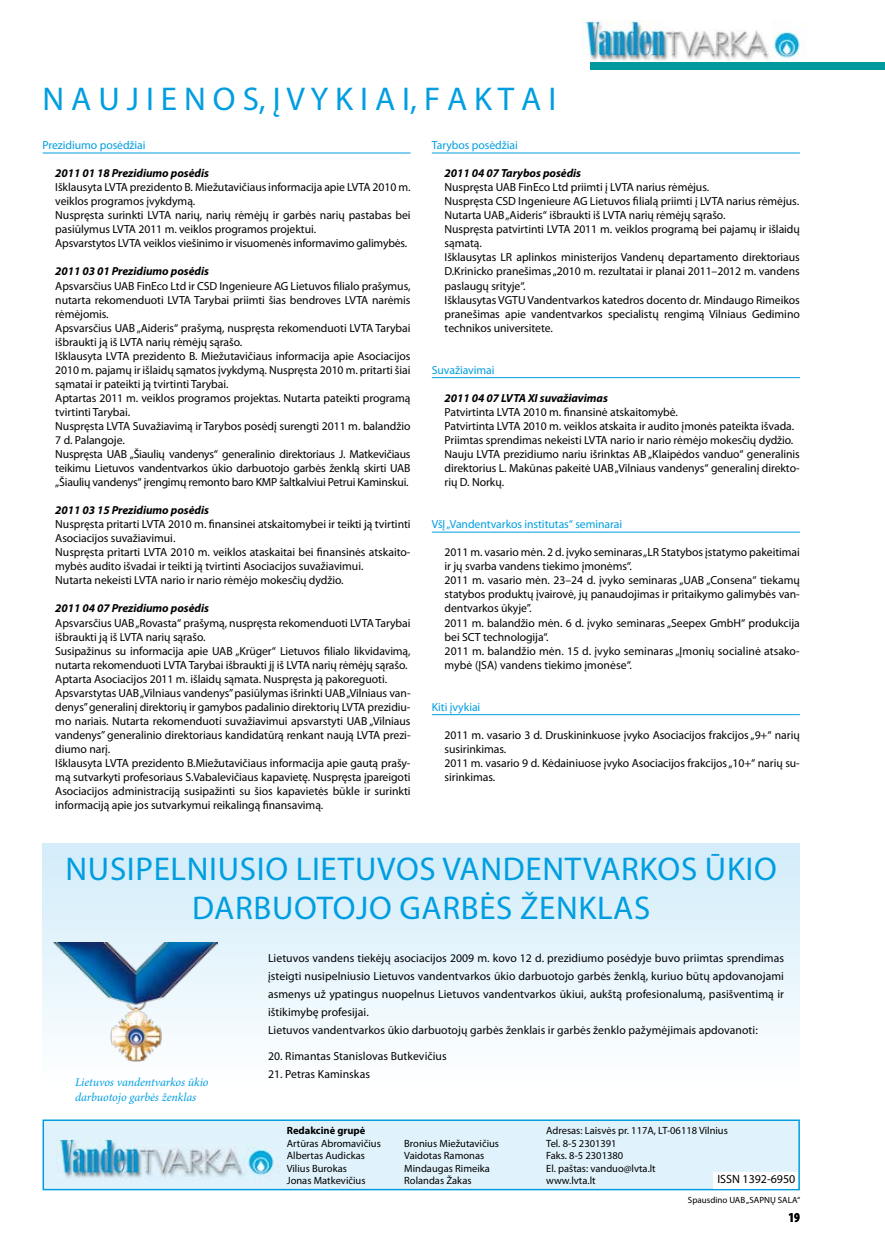
<style>
.page{position:relative;width:885px;height:1246px;background:#fff}
.page>*{position:absolute;margin:0;border:0;box-sizing:border-box;transform-origin:0 0}
.t1{font:33px/39px "Myriad Pro";letter-spacing:.02em;color:#009ee0;text-align:center}
.t2{font:700 condensed 13.5px "Myriad Pro";color:#000}
.t3{font:italic 12px/14.4px "Minion Pro";letter-spacing:-.005em;color:#009ee0}
.t4{font:12px "Myriad Pro";color:#000}
.t5{font:11.7px/14.1px "Myriad Pro";letter-spacing:-.005em;color:#000}
.t6{font:italic 700 11.7px "Myriad Pro";letter-spacing:-.005em;color:#000}
.t7{font:11.7px "Myriad Pro";letter-spacing:-.005em;color:#009ee0}
.t8{font:10.5px/12.6px "Myriad Pro";color:#000}
.t9{font:700 10.5px "Myriad Pro";color:#000}
.t10{font:9px "Myriad Pro";color:#000}
</style>
<div class="page">
<img style="left:582px;top:21px;width:224px;height:40px">
<div style="left:43px;top:1119px;width:756px;height:71px;background:#e0f2fb;border:2px solid #009ee0"></div>
<img style="left:56px;top:1138px;width:221px;height:40px">
<div style="left:713px;top:1172px;width:84px;height:17px;background:#fff"></div>
<hr style="left:43px;top:153px;width:367px;height:1px;background:#009ee0">
<div style="left:590px;top:62px;width:294px;height:7px;background:#009a9e"></div>
<div style="left:43px;top:844px;width:756px;height:248px;background:linear-gradient(to bottom,#d2ecf9,#feffff)"></div>
<img style="left:53px;top:942px;width:164px;height:120px">
<hr style="left:432px;top:153px;width:367px;height:1px;background:#009ee0">
<hr style="left:432px;top:377px;width:367px;height:1px;background:#009ee0">
<hr style="left:432px;top:532px;width:367px;height:1px;background:#009ee0">
<hr style="left:432px;top:714px;width:367px;height:1px;background:#009ee0">
<h1 class="t1" style="left:43px;top:79px;width:515px">N A U J I E N O S, Į V Y K I A I, F A K T A I</h1>
<p class="t7" style="left:43px;top:138px;width:104px">Prezidiumo posėdžiai</p>
<p class="t6" style="left:55px;top:166px;width:155px">2011 01 18 Prezidiumo posėdis</p>
<p class="t5" style="left:55px;top:180px;width:357px">Išklausyta LVTA prezidento B. Miežutavičiaus informacija apie LVTA 2010 m. veiklos programos įvykdymą.<br>Nuspręsta surinkti LVTA narių, narių rėmėjų ir garbės narių pastabas bei pasiūlymus LVTA 2011 m. veiklos programos projektui.<br>Apsvarstytos LVTA veiklos viešinimo ir visuomenės informavimo galimybės.</p>
<p class="t6" style="left:55px;top:264px;width:155px">2011 03 01 Prezidiumo posėdis</p>
<p class="t5" style="left:55px;top:278px;width:357px">Apsvarsčius UAB FinEco Ltd ir CSD Ingenieure AG Lietuvos filialo prašymus, nutarta rekomenduoti LVTA Tarybai priimti šias bendroves LVTA narėmis rėmėjomis.<br>Apsvarsčius UAB „Aideris“ prašymą, nuspręsta rekomenduoti LVTA Tarybai išbraukti ją iš LVTA narių rėmėjų sąrašo.<br>Išklausyta LVTA prezidento B. Miežutavičiaus informacija apie Asociacijos 2010 m. pajamų ir išlaidų sąmatos įvykdymą. Nuspręsta 2010 m. pritarti šiai sąmatai ir pateikti ją tvirtinti Tarybai.<br>Aptartas 2011 m. veiklos programos projektas. Nutarta pateikti programą tvirtinti Tarybai.<br>Nuspręsta LVTA Suvažiavimą ir Tarybos posėdį surengti 2011 m. balandžio 7 d. Palangoje.<br>Nuspręsta UAB „Šiaulių vandenys“ generalinio direktoriaus J. Matkevičiaus teikimu Lietuvos vandentvarkos ūkio darbuotojo garbės ženklą skirti UAB „Šiaulių vandenys“ įrengimų remonto baro KMP šaltkalviui Petrui Kaminskui.</p>
<p class="t6" style="left:55px;top:503px;width:155px">2011 03 15 Prezidiumo posėdis</p>
<p class="t5" style="left:55px;top:517px;width:357px">Nuspręsta pritarti LVTA 2010 m. finansinei atskaitomybei ir teikti ją tvirtinti Asociacijos suvažiavimui.<br>Nuspręsta pritarti LVTA 2010 m. veiklos ataskaitai bei finansinės atskaito&shy;mybės audito išvadai ir teikti ją tvirtinti Asociacijos suvažiavimui.<br>Nutarta nekeisti LVTA nario ir nario rėmėjo mokesčių dydžio.</p>
<p class="t6" style="left:55px;top:601px;width:155px">2011 04 07 Prezidiumo posėdis</p>
<p class="t5" style="left:55px;top:615px;width:357px">Apsvarsčius UAB „Rovasta“ prašymą, nuspręsta rekomenduoti LVTA Tarybai išbraukti ją iš LVTA narių sąrašo.<br>Susipažinus su informacija apie UAB „Krüger“ Lietuvos filialo likvidavimą, nutarta rekomenduoti LVTA Tarybai išbraukti jį iš LVTA narių rėmėjų sąrašo.<br>Aptarta Asociacijos 2011 m. išlaidų sąmata. Nuspręsta ją pakoreguoti.<br>Apsvarstytas UAB „Vilniaus vandenys” pasiūlymas išrinkti UAB „Vilniaus van&shy;denys” generalinį direktorių ir gamybos padalinio direktorių LVTA prezidiu&shy;mo nariais. Nutarta rekomenduoti suvažiavimui apsvarstyti UAB „Vilniaus vandenys” generalinio direktoriaus kandidatūrą renkant naują LVTA prezi&shy;diumo narį.<br>Išklausyta LVTA prezidento B.Miežutavičiaus informacija apie gautą prašy&shy;mą sutvarkyti profesoriaus S.Vabalevičiaus kapavietę. Nuspręsta įpareigoti Asociacijos administraciją susipažinti su šios kapavietės būkle ir surinkti informaciją apie jos sutvarkymui reikalingą finansavimą.</p>
<p class="t7" style="left:432px;top:138px;width:87px">Tarybos posėdžiai</p>
<p class="t6" style="left:444px;top:166px;width:138px">2011 04 07 Tarybos posėdis</p>
<p class="t5" style="left:444px;top:180px;width:357px">Nuspręsta UAB FinEco Ltd priimti į LVTA narius rėmėjus.<br>Nuspręsta CSD Ingenieure AG Lietuvos filialą priimti į LVTA narius rėmėjus.<br>Nutarta UAB „Aideris“ išbraukti iš LVTA narių rėmėjų sąrašo.<br>Nuspręsta patvirtinti LVTA 2011 m. veiklos programą bei pajamų ir išlaidų sąmatą.<br>Išklausytas LR aplinkos ministerijos Vandenų departamento direktoriaus D.Krinicko pranešimas „2010 m. rezultatai ir planai 2011–2012 m. vandens paslaugų srityje“.<br>Išklausytas VGTU Vandentvarkos katedros docento dr. Mindaugo Rimeikos pranešimas apie vandentvarkos specialistų rengimą Vilniaus Gedimino technikos universitete.</p>
<p class="t7" style="left:432px;top:363px;width:64px">Suvažiavimai</p>
<p class="t6" style="left:444px;top:390px;width:165px">2011 04 07 LVTA XI suvažiavimas</p>
<p class="t5" style="left:444px;top:405px;width:357px">Patvirtinta LVTA 2010 m. finansinė atskaitomybė.<br>Patvirtinta LVTA 2010 m. veiklos atskaita ir audito įmonės pateikta išvada.<br>Priimtas sprendimas nekeisti LVTA nario ir nario rėmėjo mokesčių dydžio.<br>Nauju LVTA prezidiumo nariu išrinktas AB „Klaipėdos vanduo“ generalinis direktorius L. Makūnas pakeitė UAB „Vilniaus vandenys“ generalinį direkto&shy;rių D. Norkų.</p>
<p class="t7" style="left:432px;top:517px;width:192px">VšĮ „Vandentvarkos institutas“ seminarai</p>
<p class="t5" style="left:444px;top:545px;width:357px">2011 m. vasario mėn. 2 d. įvyko seminaras „LR Statybos įstatymo pakeitimai ir jų svarba vandens tiekimo įmonėms“.<br>2011 m. vasario mėn. 23–24 d. įvyko seminaras „UAB „Consena“ tiekamų statybos produktų įvairovė, jų panaudojimas ir pritaikymo galimybės van&shy;dentvarkos ūkyje”.<br>2011 m. balandžio mėn. 6 d. įvyko seminaras „Seepex GmbH“ produkcija bei SCT technologija“.<br>2011 m. balandžio mėn. 15 d. įvyko seminaras „Įmonių socialinė atsako&shy;mybė (ĮSA) vandens tiekimo įmonėse“.</p>
<p class="t7" style="left:432px;top:700px;width:50px">Kiti įvykiai</p>
<p class="t5" style="left:444px;top:728px;width:357px">2011 m. vasario 3 d. Druskininkuose įvyko Asociacijos frakcijos „9+“ narių susirinkimas.<br>2011 m. vasario 9 d. Kėdainiuose įvyko Asociacijos frakcijos „10+“ narių su&shy;sirinkimas.</p>
<h1 class="t1" style="left:66px;top:848px;width:712px">NUSIPELNIUSIO LIETUVOS VANDENTVARKOS ŪKIO<br>DARBUOTOJO GARBĖS ŽENKLAS</h1>
<p class="t3" style="left:75px;top:1075px;width:135px">Lietuvos vandentvarkos ūkio darbuotojo garbės ženklas</p>
<p class="t5" style="left:268px;top:948px;width:517px;line-height:18px">Lietuvos vandens tiekėjų asociacijos 2009 m. kovo 12 d. prezidiumo posėdyje buvo priimtas sprendimas įsteigti nusipelniusio Lietuvos vandentvarkos ūkio darbuotojo garbės ženklą, kuriuo būtų apdovanojami asmenys už ypatingus nuopelnus Lietuvos vandentvarkos ūkiui, aukštą profesionalumą, pasišventimą ir ištikimybę profesijai.<br>Lietuvos vandentvarkos ūkio darbuotojų garbės ženklais ir garbės ženklo pažymėjimais apdovanoti:</p>
<p class="t5" style="left:268px;top:1049px;width:180px">20. Rimantas Stanislovas Butkevičius</p>
<p class="t5" style="left:268px;top:1067px;width:103px">21. Petras Kaminskas</p>
<p class="t9" style="left:287px;top:1123px;width:80px">Redakcinė grupė</p>
<p class="t8" style="left:287px;top:1136px;width:95px">Artūras Abromavičius<br>Albertas Audickas<br>Vilius Burokas<br>Jonas Matkevičius</p>
<p class="t8" style="left:404px;top:1137px;width:96px">Bronius Miežutavičius<br>Vaidotas Ramonas<br>Mindaugas Rimeika<br>Rolandas Žakas</p>
<p class="t8" style="left:546px;top:1124px;width:183px">Adresas: Laisvės pr. 117A, LT-06118 Vilnius<br>Tel. 8-5 2301391<br>Faks. 8-5 2301380<br>El. paštas: vanduo@lvta.lt<br>www.lvta.lt</p>
<p class="t10" style="left:688px;top:1194px;width:114px">Spausdino UAB „SAPNŲ SALA“</p>
<p class="t4" style="left:717px;top:1172px;width:80px">ISSN 1392-6950</p>
<p class="t2" style="left:788px;top:1209px;width:13px">19</p>
</div>
